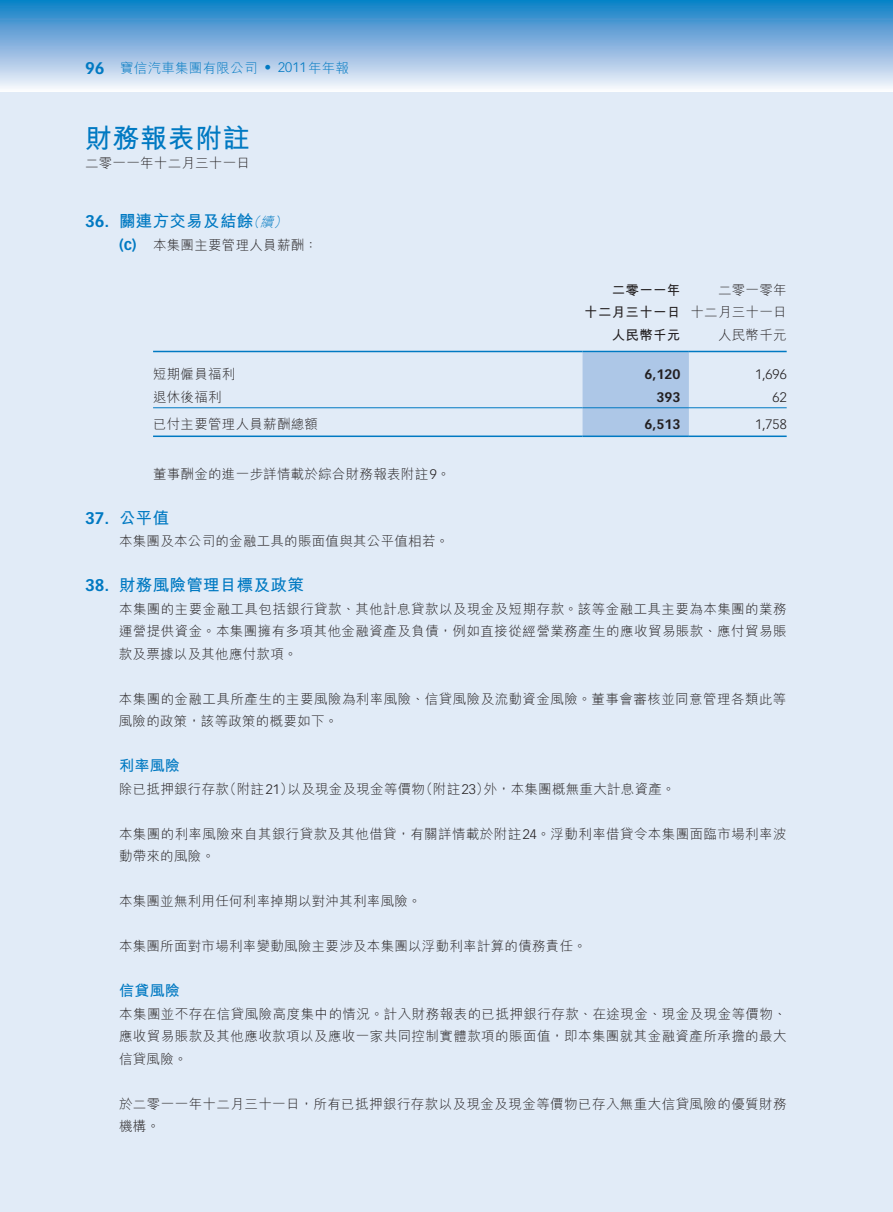
<style>
.page{position:relative;width:893px;height:1212px;background:#e1ebf7}
.page>*{position:absolute;margin:0;border:0;box-sizing:border-box;transform-origin:0 0}
.t1{font:700 27px "M Hei HK";letter-spacing:.02em;color:#0079c2}
.t2{font:700 16.5px "M Hei HK";letter-spacing:.02em;color:#0079c2}
.t3{font:700 16.5px "Vectora LT Std";color:#0079c2}
.t4{font:700 15px "M Hei HK";letter-spacing:.02em;color:#0079c2}
.t5{font:300 13.5px/22.5px "M Hei HK";letter-spacing:.02em;color:#231f20}
.t6{font:700 13.5px "M Hei HK";letter-spacing:.02em;color:#231f20}
.t7{font:300 13.5px "M Hei HK";letter-spacing:.02em;color:#0079c2}
.t8{font:700 13.5px "Vectora LT Std";color:#231f20}
.t9{font:300 13.5px "Vectora LT Std";color:#231f20}
.s1{font-family:"Vectora LT Std"}
.s2{font-weight:300;font-style:italic;font-size:13.5px}
.s3{font-family:"Vectora LT Std";font-weight:700;font-size:15px;color:#0079c2}
.s4{font-weight:300}
.s5{font-family:"M Hei HK"}
</style>
<div class="page">
<div style="left:0;top:0;width:893px;height:91px;background:linear-gradient(to bottom,#107bc4,#fcf3fb)"></div>
<div style="left:583px;top:352px;width:106px;height:83px;background:#adc7e7"></div>
<hr style="left:153px;top:351px;width:430px;height:1px;background:#0079c2">
<hr style="left:583px;top:351px;width:106px;height:1px;background:#0079c2">
<hr style="left:689px;top:351px;width:98px;height:1px;background:#0079c2">
<hr style="left:153px;top:407px;width:430px;height:1px;background:#0079c2">
<hr style="left:583px;top:407px;width:106px;height:1px;background:#0079c2">
<hr style="left:689px;top:407px;width:98px;height:1px;background:#0079c2">
<hr style="left:153px;top:435px;width:430px;height:2px;background:#0079c2">
<hr style="left:583px;top:435px;width:106px;height:2px;background:#0079c2">
<hr style="left:689px;top:435px;width:98px;height:2px;background:#0079c2">
<p class="t3" style="left:85px;top:58px;width:21px">96</p>
<p class="t7" style="left:120px;top:61px;width:231px">寶信汽車集團有限公司 <span class="s1">• 2011</span>年年報</p>
<h1 class="t1" style="left:85px;top:118px;width:166px">財務報表附註</h1>
<p class="t5" style="left:85px;top:152px;width:166px">二零一一年十二月三十一日</p>
<p class="t2" style="left:85px;top:209px;width:206px"><span class="s1">36.</span> 關連方交易及結餘<span class="s2">（續）</span></p>
<p class="t5" style="left:119px;top:233px;width:200px"><span class="s3">(c)</span> 本集團主要管理人員薪酬：</p>
<p class="t6" style="left:612px;top:280px;width:70px">二零一一年</p>
<p class="t5" style="left:718px;top:278px;width:70px">二零一零年</p>
<p class="t6" style="left:584px;top:303px;width:204px">十二月三十一日 <span class="s4">十二月三十一日</span></p>
<p class="t6" style="left:612px;top:325px;width:70px">人民幣千元</p>
<p class="t5" style="left:718px;top:323px;width:70px">人民幣千元</p>
<p class="t5" style="left:153px;top:363px;width:84px">短期僱員福利</p>
<p class="t8" style="left:644px;top:366px;width:37px">6,120</p>
<p class="t9" style="left:755px;top:367px;width:33px">1,696</p>
<p class="t5" style="left:153px;top:385px;width:70px">退休後福利</p>
<p class="t8" style="left:656px;top:389px;width:25px">393</p>
<p class="t9" style="left:773px;top:389px;width:16px">62</p>
<p class="t5" style="left:153px;top:412px;width:166px">已付主要管理人員薪酬總額</p>
<p class="t8" style="left:644px;top:416px;width:37px">6,513</p>
<p class="t9" style="left:755px;top:416px;width:33px">1,758</p>
<p class="t5" style="left:153px;top:462px;width:299px">董事酬金的進一步詳情載於綜合財務報表附註<span class="s1">9</span>。</p>
<p class="t3" style="left:85px;top:508px;width:86px">37. <span class="s5">公平值</span></p>
<p class="t5" style="left:119px;top:530px;width:331px">本集團及本公司的金融工具的賬面值與其公平值相若。</p>
<p class="t2" style="left:85px;top:573px;width:220px"><span class="s1">38.</span> 財務風險管理目標及政策</p>
<p class="t5" style="left:119px;top:597px;width:669px;text-align:justify">本集團的主要金融工具包括銀行貸款、其他計息貸款以及現金及短期存款。該等金融工具主要為本集團的業務運營提供資金。本集團擁有多項其他金融資產及負債，例如直接從經營業務產生的應收貿易賬款、應付貿易賬款及票據以及其他應付款項。</p>
<p class="t5" style="left:119px;top:687px;width:669px">本集團的金融工具所產生的主要風險為利率風險、信貸風險及流動資金風險。董事會審核並同意管理各類此等風險的政策，該等政策的概要如下。</p>
<p class="t4" style="left:119px;top:755px;width:62px">利率風險</p>
<p class="t5" style="left:119px;top:777px;width:558px">除已抵押銀行存款（附註<span class="s1">21</span>）以及現金及現金等價物（附註<span class="s1">23</span>）外，本集團概無重大計息資產。</p>
<p class="t5" style="left:119px;top:822px;width:669px">本集團的利率風險來自其銀行貸款及其他借貸，有關詳情載於附註<span class="s1">24</span>。浮動利率借貸令本集團面臨市場利率波動帶來的風險。</p>
<p class="t5" style="left:119px;top:890px;width:304px">本集團並無利用任何利率掉期以對沖其利率風險。</p>
<p class="t5" style="left:119px;top:935px;width:469px">本集團所面對市場利率變動風險主要涉及本集團以浮動利率計算的債務責任。</p>
<p class="t4" style="left:119px;top:980px;width:62px">信貸風險</p>
<p class="t5" style="left:119px;top:1002px;width:669px;text-align:justify">本集團並不存在信貸風險高度集中的情況。計入財務報表的已抵押銀行存款、在途現金、現金及現金等價物、應收貿易賬款及其他應收款項以及應收一家共同控制實體款項的賬面值，即本集團就其金融資產所承擔的最大信貸風險。</p>
<p class="t5" style="left:119px;top:1092px;width:669px">於二零一一年十二月三十一日，所有已抵押銀行存款以及現金及現金等價物已存入無重大信貸風險的優質財務機構。</p>
</div>
